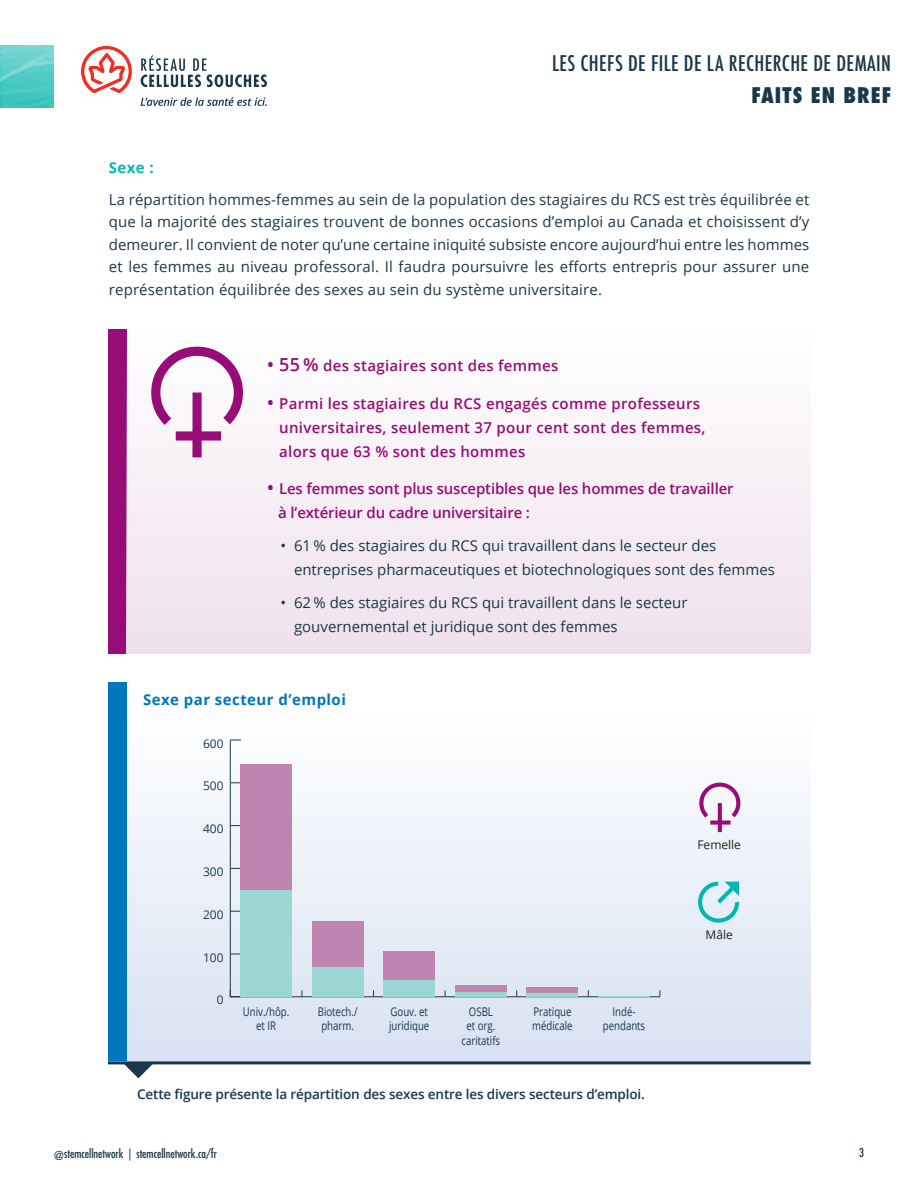
<style>
.page{position:relative;width:918px;height:1188px;background:#fff}
.page>*{position:absolute;margin:0;border:0;box-sizing:border-box;transform-origin:0 0}
.t1{font:500 condensed 21px "Futura";letter-spacing:.02em;color:#1a374b}
.t2{font:800 condensed 21px "Futura";letter-spacing:.05em;color:#1a374b}
.t3{font:15px/22.5px "Open Sans";color:#1a374b}
.t4{font:600 15px/24px "Open Sans";letter-spacing:.02em;color:#970c76}
.t5{font:600 15px/24px "Open Sans";letter-spacing:-.01em;color:#970c76}
.t6{font:700 15px "Open Sans";letter-spacing:.03em;color:#0076be}
.t7{font:700 15px "Open Sans";color:#00b8af}
.t8{font:600 13.5px "Open Sans";letter-spacing:-.01em;color:#1a374b}
.t9{font:12px/14.4px "Open Sans";color:#1a374b;text-align:center;scale:.8 1}
.t10{font:condensed 12px "Futura";color:#1a374b}
.t11{font:12px "Open Sans";color:#1a374b}
.t12{font:12px "Open Sans";color:#231f20}
.t13{font:500 condensed 12px "Futura";color:#1a374b}
.s1{font-size:18px}
</style>
<div class="page">
<svg style="left:141px;top:97px;width:126px;height:9px"></svg>
<svg style="left:81px;top:46px;width:51px;height:47px"></svg>
<svg style="left:141px;top:55px;width:126px;height:32px"></svg>
<img style="left:0;top:46px;width:54px;height:62px">
<div style="left:108px;top:712px;width:702px;height:349px;background:linear-gradient(to bottom,#fefefe,#d6e0f1)"></div>
<div style="left:108px;top:682px;width:18px;height:379px;background:#0076be"></div>
<hr style="left:108px;top:1061px;width:703px;height:3px;background:#1a374b">
<svg style="left:123px;top:1064px;width:31px;height:14px"></svg>
<hr style="left:230px;top:997px;width:430px;height:1px;background:#1a374b">
<hr style="left:230px;top:740px;width:1px;height:257px;background:#1a374b">
<svg style="left:230px;top:990px;width:11px;height:8px"></svg>
<div style="left:240px;top:764px;width:52px;height:127px;background:#bf84af"></div>
<div style="left:312px;top:921px;width:51px;height:46px;background:#bf84af"></div>
<div style="left:384px;top:951px;width:51px;height:30px;background:#bf84af"></div>
<div style="left:455px;top:986px;width:52px;height:6px;background:#bf84af"></div>
<div style="left:527px;top:987px;width:51px;height:6px;background:#bf84af"></div>
<div style="left:240px;top:891px;width:52px;height:106px;background:#9bd7d4"></div>
<div style="left:312px;top:967px;width:51px;height:30px;background:#9bd7d4"></div>
<div style="left:384px;top:981px;width:51px;height:16px;background:#9bd7d4"></div>
<div style="left:455px;top:992px;width:52px;height:5px;background:#9bd7d4"></div>
<hr style="left:527px;top:993px;width:51px;height:4px;background:#9bd7d4">
<hr style="left:598px;top:996px;width:52px;height:1px;background:#9bd7d4">
<svg style="left:698px;top:882px;width:41px;height:41px;background:#9fdde0"></svg>
<svg style="left:699px;top:783px;width:41px;height:49px"></svg>
<svg style="left:710px;top:821px;width:21px;height:4px"></svg>
<div style="left:108px;top:329px;width:18px;height:324px;background:#970c76"></div>
<div style="left:126px;top:329px;width:685px;height:324px;background:linear-gradient(to bottom,#fefefe,#efe1ec)"></div>
<svg style="left:151px;top:347px;width:92px;height:110px"></svg>
<div style="left:176px;top:431px;width:45px;height:10px;background:#970c76"></div>
<h1 class="t1" style="left:552px;top:50px;width:340px">LES CHEFS DE FILE DE LA RECHERCHE DE DEMAIN</h1>
<h1 class="t2" style="left:751px;top:81px;width:141px">FAITS EN BREF</h1>
<p class="t7" style="left:109px;top:157px;width:47px">Sexe :</p>
<p class="t3" style="left:109px;top:188px;width:702px;text-align:justify">La répartition hommes-femmes au sein de la population des stagiaires du RCS est très équilibrée et que la majorité des stagiaires trouvent de bonnes occasions d’emploi au Canada et choisissent d’y demeurer. Il convient de noter qu’une certaine iniquité subsiste encore aujourd’hui entre les hommes et les femmes au niveau professoral. Il faudra poursuivre les efforts entrepris pour assurer une représentation équilibrée des sexes au sein du système universitaire.</p>
<p class="t4" style="left:267px;top:354px;width:293px"><span class="s1">• 55 %</span> des stagiaires sont des femmes</p>
<p class="t4" style="left:279px;top:391px;width:428px;text-indent:-12px"><span class="s1">•</span> Parmi les stagiaires du RCS engagés comme professeurs universitaires, seulement 37 pour cent sont des femmes, alors que 63 % sont des hommes</p>
<p class="t5" style="left:278px;top:477px;width:457px;text-indent:-11px"><span class="s1">•</span> Les femmes sont plus susceptibles que les hommes de travailler à l’extérieur du cadre universitaire :</p>
<p class="t3" style="left:294px;top:533px;width:483px;line-height:24px;text-indent:-13px">• 61 % des stagiaires du RCS qui travaillent dans le secteur des entreprises pharmaceutiques et biotechnologiques sont des femmes</p>
<p class="t3" style="left:294px;top:590px;width:395px;line-height:24px;text-indent:-14px">• 62 % des stagiaires du RCS qui travaillent dans le secteur gouvernemental et juridique sont des femmes</p>
<p class="t6" style="left:143px;top:689px;width:204px">Sexe par secteur d’emploi</p>
<p class="t11" style="left:203px;top:735px;width:22px">600</p>
<p class="t11" style="left:203px;top:778px;width:22px">500</p>
<p class="t11" style="left:203px;top:821px;width:22px">400</p>
<p class="t11" style="left:203px;top:863px;width:22px">300</p>
<p class="t11" style="left:203px;top:906px;width:22px">200</p>
<p class="t11" style="left:203px;top:949px;width:22px">100</p>
<p class="t11" style="left:217px;top:992px;width:8px">0</p>
<p class="t9" style="left:243px;top:1004px;width:59px">Univ./hôp. et IR</p>
<p class="t9" style="left:318px;top:1004px;width:51px">Biotech./ pharm.</p>
<p class="t9" style="left:389px;top:1004px;width:52px;text-align:left">Gouv. et juridique</p>
<p class="t9" style="left:462px;top:1004px;width:50px">OSBL<br>et org. caritatifs</p>
<p class="t9" style="left:532px;top:1004px;width:52px;text-align:left">Pratique médicale</p>
<p class="t9" style="left:603px;top:1004px;width:54px">Indé&shy;pendants</p>
<p class="t8" style="left:137px;top:1085px;width:509px">Cette figure présente la répartition des sexes entre les divers secteurs d’emploi.</p>
<p class="t12" style="left:697px;top:836px;width:45px">Femelle</p>
<p class="t12" style="left:706px;top:926px;width:29px">Mâle</p>
<p class="t10" style="left:54px;top:1146px;width:165px">@stemcellnetwork | stemcellnetwork.ca/fr</p>
<p class="t13" style="left:859px;top:1145px;width:6px">3</p>
</div>
